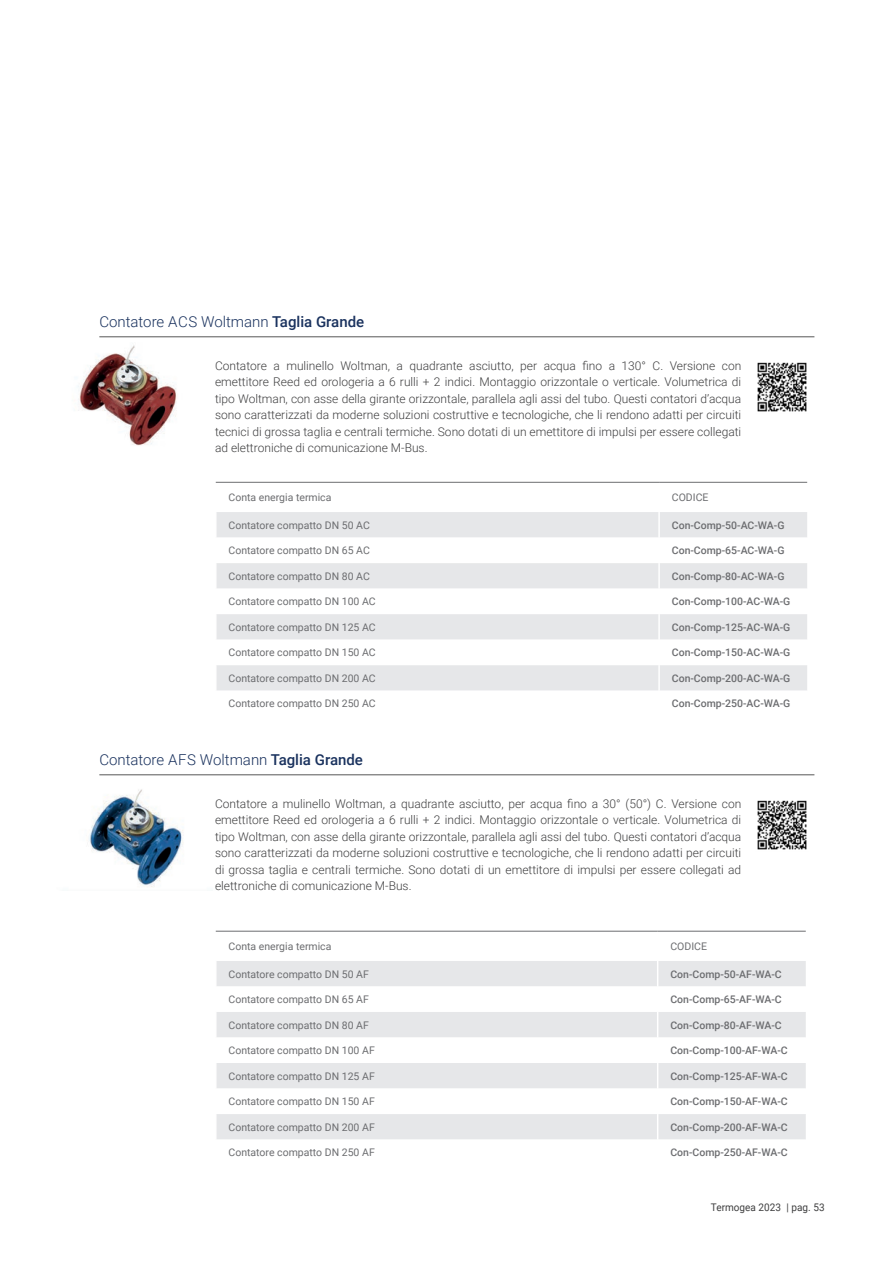
<style>
.page{position:relative;width:893px;height:1263px;background:#fff}
.page>*{position:absolute;margin:0;border:0;box-sizing:border-box;transform-origin:0 0}
.t1{font:300 15px "Roboto";color:#1a325e}
.t2{font:300 12px/16.5px "Roboto";color:#3e3e3f;text-align:justify}
.t3{font:10.5px "Roboto";color:#6c6d70}
.t4{font:500 10.5px "Roboto";color:#6c6d70}
.t5{font:10.5px "Roboto";color:#3e3e3f;scale:.95 1}
.s1{font-weight:500}
</style>
<div class="page">
<img style="left:78px;top:345px;width:99px;height:101px">
<img style="left:89px;top:789px;width:94px;height:98px">
<hr style="left:99px;top:337px;width:715px;height:1px;background:#565757">
<hr style="left:99px;top:774px;width:715px;height:1px;background:#565757">
<div style="left:217px;top:512px;width:590px;height:25px;background:#e6e7e9"></div>
<svg style="left:217px;top:563px;width:590px;height:128px;fill:#e6e7e9"></svg>
<hr style="left:658px;top:512px;width:2px;height:26px;background:#fff">
<hr style="left:658px;top:563px;width:2px;height:26px;background:#fff">
<hr style="left:658px;top:614px;width:2px;height:26px;background:#fff">
<hr style="left:658px;top:665px;width:2px;height:26px;background:#fff">
<hr style="left:216px;top:482px;width:443px;height:1px;background:#6c6d70">
<hr style="left:659px;top:482px;width:148px;height:1px;background:#6c6d70">
<hr style="left:658px;top:589px;width:2px;height:25px;background:#fff">
<hr style="left:658px;top:640px;width:2px;height:25px;background:#fff">
<svg style="left:216px;top:931px;width:590px;height:208px"></svg>
<img style="left:757px;top:362px;width:50px;height:50px">
<img style="left:757px;top:800px;width:50px;height:50px">
<p class="t1" style="left:99px;top:311px;width:266px">Contatore ACS Woltmann <span class="s1">Taglia Grande</span></p>
<p class="t2" style="left:215px;top:357px;width:528px">Contatore a mulinello Woltman, a quadrante asciutto, per acqua fino a 130° C. Versione con emettitore Reed ed orologeria a 6 rulli + 2 indici. Montaggio orizzontale o verticale. Volumetrica di tipo Woltman, con asse della girante orizzontale, parallela agli assi del tubo. Questi contatori d’acqua sono caratterizzati da moderne soluzioni costruttive e tecnologiche, che li rendono adatti per circuiti tecnici di grossa taglia e centrali termiche. Sono dotati di un emettitore di impulsi per essere collegati ad elettroniche di comunicazione M-Bus.</p>
<p class="t3" style="left:229px;top:490px;width:104px">Conta energia termica</p>
<p class="t3" style="left:672px;top:490px;width:38px">CODICE</p>
<p class="t3" style="left:229px;top:518px;width:143px">Contatore compatto DN 50 AC</p>
<p class="t4" style="left:672px;top:518px;width:114px">Con-Comp-50-AC-WA-G</p>
<p class="t3" style="left:229px;top:543px;width:143px">Contatore compatto DN 65 AC</p>
<p class="t4" style="left:672px;top:543px;width:114px">Con-Comp-65-AC-WA-G</p>
<p class="t3" style="left:229px;top:569px;width:143px">Contatore compatto DN 80 AC</p>
<p class="t4" style="left:672px;top:569px;width:114px">Con-Comp-80-AC-WA-G</p>
<p class="t3" style="left:229px;top:594px;width:149px">Contatore compatto DN 100 AC</p>
<p class="t4" style="left:672px;top:594px;width:120px">Con-Comp-100-AC-WA-G</p>
<p class="t3" style="left:229px;top:620px;width:149px">Contatore compatto DN 125 AC</p>
<p class="t4" style="left:672px;top:620px;width:120px">Con-Comp-125-AC-WA-G</p>
<p class="t3" style="left:229px;top:645px;width:149px">Contatore compatto DN 150 AC</p>
<p class="t4" style="left:672px;top:645px;width:120px">Con-Comp-150-AC-WA-G</p>
<p class="t3" style="left:229px;top:671px;width:149px">Contatore compatto DN 200 AC</p>
<p class="t4" style="left:672px;top:671px;width:120px">Con-Comp-200-AC-WA-G</p>
<p class="t3" style="left:229px;top:696px;width:149px">Contatore compatto DN 250 AC</p>
<p class="t4" style="left:672px;top:696px;width:120px">Con-Comp-250-AC-WA-G</p>
<p class="t1" style="left:99px;top:749px;width:265px">Contatore AFS Woltmann <span class="s1">Taglia Grande</span></p>
<p class="t2" style="left:215px;top:795px;width:528px">Contatore a mulinello Woltman, a quadrante asciutto, per acqua fino a 30° (50°) C. Versione con emettitore Reed ed orologeria a 6 rulli + 2 indici. Montaggio orizzontale o verticale. Volumetrica di tipo Woltman, con asse della girante orizzontale, parallela agli assi del tubo. Questi contatori d’acqua sono caratterizzati da moderne soluzioni costruttive e tecnologiche, che li rendono adatti per circuiti di grossa taglia e centrali termiche. Sono dotati di un emettitore di impulsi per essere collegati ad elettroniche di comunicazione M-Bus.</p>
<p class="t3" style="left:229px;top:939px;width:104px">Conta energia termica</p>
<p class="t3" style="left:670px;top:939px;width:38px">CODICE</p>
<p class="t3" style="left:229px;top:966px;width:142px">Contatore compatto DN 50 AF</p>
<p class="t4" style="left:670px;top:966px;width:113px">Con-Comp-50-AF-WA-C</p>
<p class="t3" style="left:229px;top:992px;width:142px">Contatore compatto DN 65 AF</p>
<p class="t4" style="left:670px;top:992px;width:113px">Con-Comp-65-AF-WA-C</p>
<p class="t3" style="left:229px;top:1017px;width:142px">Contatore compatto DN 80 AF</p>
<p class="t4" style="left:670px;top:1017px;width:113px">Con-Comp-80-AF-WA-C</p>
<p class="t3" style="left:229px;top:1043px;width:148px">Contatore compatto DN 100 AF</p>
<p class="t4" style="left:670px;top:1043px;width:119px">Con-Comp-100-AF-WA-C</p>
<p class="t3" style="left:229px;top:1068px;width:148px">Contatore compatto DN 125 AF</p>
<p class="t4" style="left:670px;top:1068px;width:119px">Con-Comp-125-AF-WA-C</p>
<p class="t3" style="left:229px;top:1094px;width:148px">Contatore compatto DN 150 AF</p>
<p class="t4" style="left:670px;top:1094px;width:119px">Con-Comp-150-AF-WA-C</p>
<p class="t3" style="left:229px;top:1120px;width:148px">Contatore compatto DN 200 AF</p>
<p class="t4" style="left:670px;top:1120px;width:119px">Con-Comp-200-AF-WA-C</p>
<p class="t3" style="left:229px;top:1145px;width:148px">Contatore compatto DN 250 AF</p>
<p class="t4" style="left:670px;top:1145px;width:119px">Con-Comp-250-AF-WA-C</p>
<p class="t5" style="left:711px;top:1200px;width:121px">Termogea 2023 | pag. 53</p>
</div>
